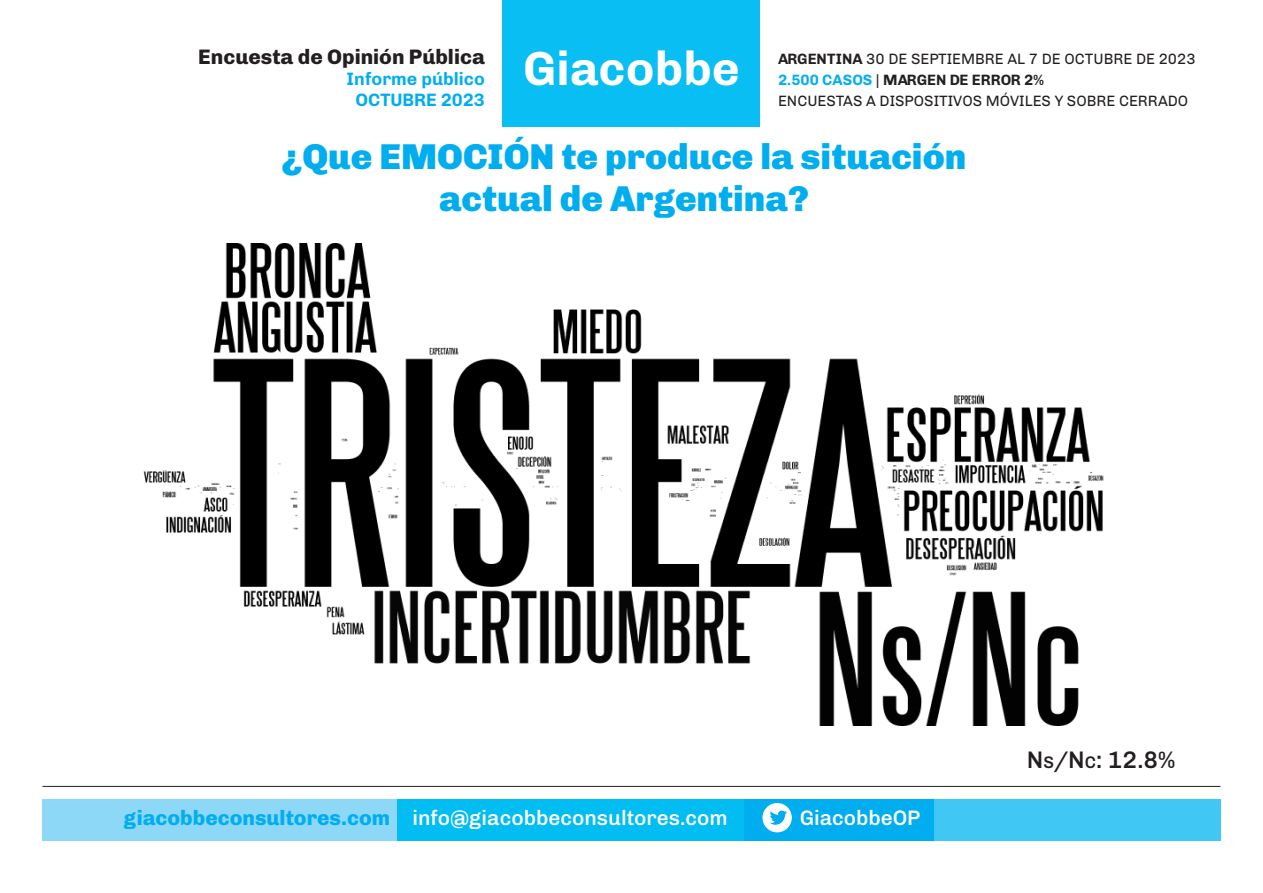
<style>
.page{position:relative;width:1263px;height:893px;background:#fff}
.page>*{position:absolute;margin:0;border:0;box-sizing:border-box;transform-origin:0 0}
.t1{font:700 48px "Chivo";color:#fff}
.t2{font:900 36px "Chivo";color:#00aeef}
.t3{font:500 24px "Chivo";color:#231f20}
.t4{font:500 21px "Chivo";color:#fff}
.t5{font:800 21px "Chivo";color:#231f20}
.t6{font:700 18px/21px "Chivo";color:#00aeef;text-align:center}
.t7{font:15px/21px "Chivo";color:#231f20}
.s1{font-weight:700}
.s2{font-weight:700;color:#00aeef}
.s3{font-weight:800;color:#00aeef}
.s4{font-size:16.8px}
</style>
<div class="page">
<div style="left:43px;top:799px;width:1177px;height:42px;background:#00aeef"></div>
<div style="left:43px;top:799px;width:358px;height:42px;background:#8dd7f7"></div>
<div style="left:934px;top:799px;width:286px;height:42px;background:#40c7f4"></div>
<div style="left:398px;top:799px;width:346px;height:42px;background:#01bdf2"></div>
<div style="left:762px;top:803px;width:30px;height:29px;background:#fff;border-radius:50%"></div>
<svg style="left:770px;top:811px;width:17px;height:14px"></svg>
<div style="left:503px;top:0;width:257px;height:127px;background:#09bef2"></div>
<hr style="left:43px;top:786px;width:1177px;height:1px;background:#231f20">
<img style="left:143px;top:243px;width:961px;height:482px">
<h3 class="t5" style="left:198px;top:40px;width:288px">Encuesta de Opinión Pública</h3>
<p class="t6" style="left:346px;top:67px;width:140px">Informe público<br>OCTUBRE 2023</p>
<p class="t2" style="left:282px;top:127px;width:686px">¿Que EMOCIÓN te produce la situación</p>
<p class="t2" style="left:439px;top:169px;width:371px">actual de Argentina?</p>
<h1 class="t1" style="left:523px;top:31px;width:218px">Giacobbe</h1>
<p class="t7" style="left:778px;top:47px;width:419px"><span class="s1">ARGENTINA</span> 30 DE SEPTIEMBRE AL 7 DE OCTUBRE DE 2023<br><span class="s2">2.500 CASOS</span> | <span class="s1">MARGEN DE ERROR 2%<br></span>ENCUESTAS A DISPOSITIVOS MÓVILES Y SOBRE CERRADO</p>
<h3 class="t4" style="left:124px;top:801px;width:605px"><span class="s3">giacobbeconsultores.com</span> info@giacobbeconsultores.com</h3>
<h3 class="t4" style="left:800px;top:801px;width:122px">GiacobbeOP</h3>
<p class="t3" style="left:1027px;top:742px;width:150px">N<span class="s4">s</span>/N<span class="s4">c</span>: 12.8%</p>
</div>
